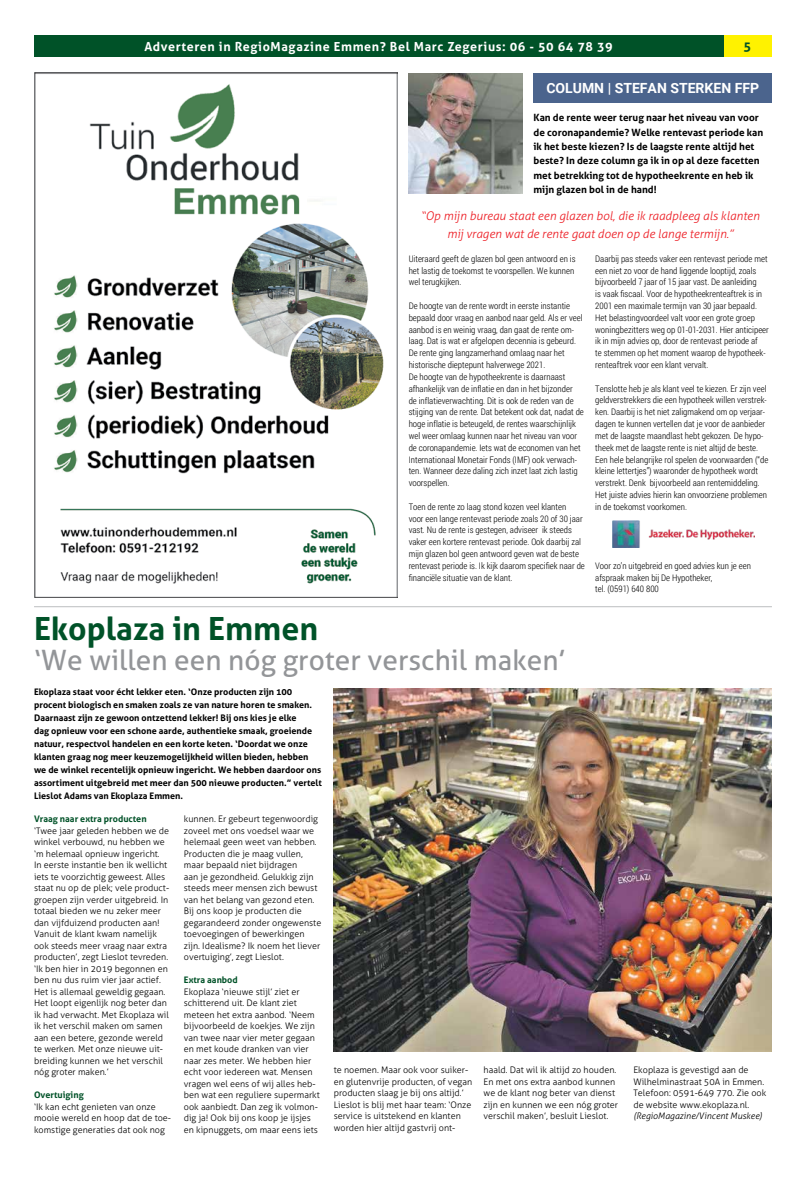
<style>
.page{position:relative;width:806px;height:1177px;background:#fff}
.page>*{position:absolute;margin:0;border:0;box-sizing:border-box;transform-origin:0 0}
.t1{font:700 32px "Aller";color:#005228}
.t2{font:28px "Aller";color:#939598}
.t3{font:700 14px "Roboto";color:#fff}
.t4{font:700 13px "Aller";color:#005228}
.t5{font:700 12.5px "Aller";letter-spacing:.05em;color:#fff}
.t6{font:italic 300 12px/18px "Aller";color:#ed1d24;text-align:center}
.t7{font:700 10px/14.4px "Aller";color:#000}
.t8{font:300 9px/11.8px "Roboto Condensed";color:#000}
.t9{font:300 9px/11.5px "Aller";color:#000}
.t10{font:700 9px/13px "Aller";color:#000}
.t11{font:700 9px "Aller";color:#005228}
.t12{font:italic 300 9px "Aller";color:#000}
</style>
<div class="page">
<div style="left:722px;top:35px;width:49px;height:22px;background:#fff200"></div>
<div style="left:34px;top:35px;width:688px;height:22px;background:#005228"></div>
<div style="left:533px;top:73px;width:238px;height:30px;background:#4b648d"></div>
<img style="left:408px;top:73px;width:114px;height:120px">
<img style="left:612px;top:520px;width:141px;height:27px">
<img style="left:34px;top:73px;width:363px;height:524px">
<img style="left:333px;top:688px;width:438px;height:363px">
<hr style="left:34px;top:606px;width:737px;height:1px;background:#bcbec0">
<h3 class="t5" style="left:144px;top:39px;width:469px">Adverteren in RegioMagazine Emmen? Bel Marc Zegerius: 06 - 50 64 78 39</h3>
<h3 class="t4" style="left:743px;top:38px;width:9px">5</h3>
<h3 class="t3" style="left:546px;top:78px;width:214px">COLUMN | STEFAN STERKEN FFP</h3>
<p class="t7" style="left:533px;top:110px;width:231px">Kan de rente weer terug naar het niveau van voor de coronapandemie? Welke rentevast periode kan ik het beste kiezen? Is de laagste rente altijd het beste? In deze column ga ik in op al deze facetten met betrekking tot de hypotheekrente en heb ik mijn glazen bol in de hand!</p>
<h3 class="t6" style="left:420px;top:206px;width:340px">“Op mijn bureau staat een glazen bol, die ik raadpleeg als klanten mij vragen wat de rente gaat doen op de lange termijn.”</h3>
<p class="t8" style="left:408px;top:252px;width:168px">Uiteraard geeft de glazen bol geen antwoord en is het lastig de toekomst te voorspellen. We kunnen wel terugkijken.</p>
<p class="t8" style="left:408px;top:300px;width:177px">De hoogte van de rente wordt in eerste instantie bepaald door vraag en aanbod naar geld. Als er veel aanbod is en weinig vraag, dan gaat de rente om&shy;laag. Dat is wat er afgelopen decennia is gebeurd.<br>De rente ging langzamerhand omlaag naar het historische dieptepunt halverwege 2021.<br>De hoogte van de hypotheekrente is daarnaast afhankelijk van de inflatie en dan in het bijzonder<br>de inflatieverwachting. Dit is ook de reden van de stijging van de rente. Dat betekent ook dat, nadat de hoge inflatie is beteugeld, de rentes waarschijnlijk wel weer omlaag kunnen naar het niveau van voor de coronapandemie. Iets wat de economen van het Internationaal Monetair Fonds (IMF) ook verwach&shy;ten. Wanneer deze daling zich inzet laat zich lastig voorspellen.</p>
<p class="t8" style="left:408px;top:500px;width:178px">Toen de rente zo laag stond kozen veel klanten<br>voor een lange rentevast periode zoals 20 of 30 jaar vast. Nu de rente is gestegen, adviseer ik steeds vaker een kortere rentevast periode. Ook daarbij zal mijn glazen bol geen antwoord geven wat de beste rentevast periode is. Ik kijk daarom specifiek naar de financiële situatie van de klant.</p>
<p class="t8" style="left:595px;top:252px;width:175px">Daarbij pas steeds vaker een rentevast periode met een niet zo voor de hand liggende looptijd, zoals bijvoorbeeld 7 jaar of 15 jaar vast. De aanleiding<br>is vaak fiscaal. Voor de hypotheekrenteaftrek is in 2001 een maximale termijn van 30 jaar bepaald.<br>Het belastingvoordeel valt voor een grote groep woningbezitters weg op 01-01-2031. Hier anticipeer ik in mijn advies op, door de rentevast periode af<br>te stemmen op het moment waarop de hypotheek&shy;renteaftrek voor een klant vervalt.</p>
<p class="t8" style="left:595px;top:382px;width:174px">Tenslotte heb je als klant veel te kiezen. Er zijn veel geldverstrekkers die een hypotheek willen verstrek&shy;ken. Daarbij is het niet zaligmakend om op verjaar&shy;dagen te kunnen vertellen dat je voor de aanbieder met de laagste maandlast hebt gekozen. De hypo&shy;theek met de laagste rente is niet altijd de beste.<br>Een hele belangrijke rol spelen de voorwaarden (“de kleine lettertjes”) waaronder de hypotheek wordt verstrekt. Denk bijvoorbeeld aan rentemiddeling.<br>Het juiste advies hierin kan onvoorziene problemen in de toekomst voorkomen.</p>
<p class="t8" style="left:595px;top:559px;width:157px">Voor zo’n uitgebreid en goed advies kun je een afspraak maken bij De Hypotheker,<br>tel. (0591) 640 800</p>
<h1 class="t1" style="left:34px;top:609px;width:285px">Ekoplaza in Emmen</h1>
<h2 class="t2" style="left:34px;top:643px;width:533px">‘We willen een nóg groter verschil maken’</h2>
<p class="t10" style="left:34px;top:685px;width:289px">Ekoplaza staat voor écht lekker eten. ‘Onze producten zijn 100 procent biologisch en smaken zoals ze van nature horen te smaken.<br>Daarnaast zijn ze gewoon ontzettend lekker! Bij ons kies je elke<br>dag opnieuw voor een schone aarde, authentieke smaak, groeiende natuur, respectvol handelen en een korte keten. ‘Doordat we onze klanten graag nog meer keuzemogelijkheid willen bieden, hebben we de winkel recentelijk opnieuw ingericht. We hebben daardoor ons assortiment uitgebreid met meer dan 500 nieuwe producten.” vertelt Lieslot Adams van Ekoplaza Emmen.</p>
<p class="t11" style="left:34px;top:813px;width:114px">Vraag naar extra producten</p>
<p class="t9" style="left:34px;top:824px;width:136px">‘Twee jaar geleden hebben we de winkel verbouwd, nu hebben we ‘m helemaal opnieuw ingericht.<br>In eerste instantie ben ik wellicht iets te voorzichtig geweest. Alles staat nu op de plek; vele product&shy;groepen zijn verder uitgebreid. In totaal bieden we nu zeker meer dan vijfduizend producten aan!<br>Vanuit de klant kwam namelijk ook steeds meer vraag naar extra producten’, zegt Lieslot tevreden. ‘Ik ben hier in 2019 begonnen en ben nu dus ruim vier jaar actief.<br>Het is allemaal geweldig gegaan.<br>Het loopt eigenlijk nog beter dan ik had verwacht. Met Ekoplaza wil ik het verschil maken om samen aan een betere, gezonde wereld te werken. Met onze nieuwe uit&shy;breiding kunnen we het verschil nóg groter maken.’</p>
<p class="t11" style="left:34px;top:1089px;width:51px">Overtuiging</p>
<p class="t9" style="left:34px;top:1100px;width:138px">‘Ik kan echt genieten van onze mooie wereld en hoop dat de toe&shy;komstige generaties dat ook nog</p>
<p class="t9" style="left:184px;top:813px;width:139px">kunnen. Er gebeurt tegenwoordig zoveel met ons voedsel waar we helemaal geen weet van hebben.<br>Producten die je maag vullen, maar bepaald niet bijdragen<br>aan je gezondheid. Gelukkig zijn steeds meer mensen zich bewust van het belang van gezond eten.<br>Bij ons koop je producten die gegarandeerd zonder ongewenste toevoegingen of bewerkingen zijn. Idealisme? Ik noem het liever overtuiging’, zegt Lieslot.</p>
<p class="t11" style="left:184px;top:974px;width:55px">Extra aanbod</p>
<p class="t9" style="left:184px;top:985px;width:137px">Ekoplaza ‘nieuwe stijl’ ziet er schitterend uit. De klant ziet meteen het extra aanbod. ‘Neem bijvoorbeeld de koekjes. We zijn van twee naar vier meter gegaan en met koude dranken van vier naar zes meter. We hebben hier echt voor iedereen wat. Mensen vragen wel eens of wij alles heb&shy;ben wat een reguliere supermarkt ook aanbiedt. Dan zeg ik volmon&shy;dig ja! Ook bij ons koop je ijsjes en kipnuggets, om maar eens iets</p>
<p class="t9" style="left:333px;top:1064px;width:140px">te noemen. Maar ook voor suiker&shy;en glutenvrije producten, of vegan producten slaag je bij ons altijd.’ Lieslot is blij met haar team: ‘Onze service is uitstekend en klanten worden hier altijd gastvrij ont-</p>
<p class="t9" style="left:483px;top:1064px;width:136px">haald. Dat wil ik altijd zo houden.<br>En met ons extra aanbod kunnen we de klant nog beter van dienst zijn en kunnen we een nóg groter verschil maken’, besluit Lieslot.</p>
<p class="t9" style="left:633px;top:1064px;width:134px">Ekoplaza is gevestigd aan de<br>Wilhelminastraat 50A in Emmen.<br>Telefoon: 0591-649 770. Zie ook de website www.ekoplaza.nl.</p>
<p class="t12" style="left:633px;top:1110px;width:130px">(RegioMagazine/Vincent Muskee)</p>
</div>
